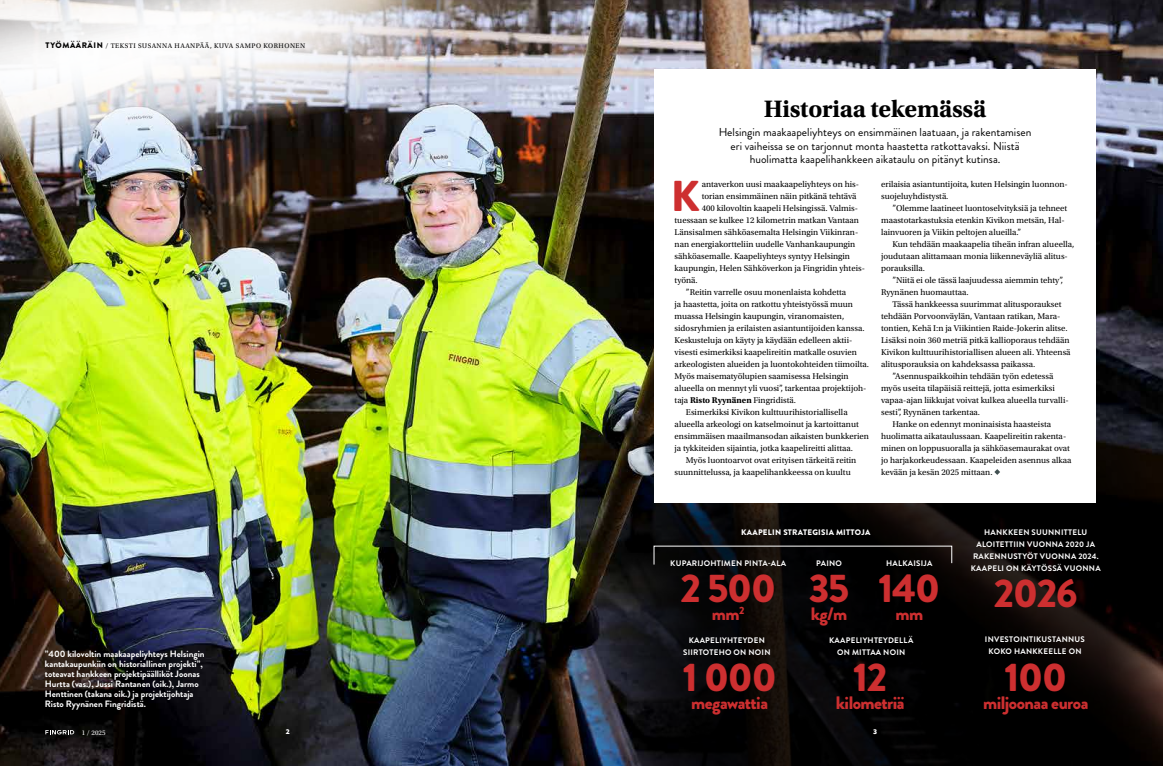
<style>
.page{position:relative;width:1163px;height:766px;background:#fff}
.page>*{position:absolute;margin:0;border:0;box-sizing:border-box;transform-origin:0 0}
.t1{font:900 43.1px "Brandon Grotesque";color:#cd2f30}
.t2{font:900 40px "Brandon Grotesque";letter-spacing:-.03em;color:#cd2f30}
.t3{font:700 25px "Utopia Std";letter-spacing:-.01em;color:#000}
.t4{font:900 18px "Brandon Grotesque";letter-spacing:-.03em;color:#cd2f30}
.t5{font:11.5px/13.8px "Brandon Grotesque";color:#000;text-align:center}
.t6{font:700 9.2px/10px "Brandon Grotesque";color:#fff}
.t7{font:8.8px/12px "Utopia Std";color:#000}
.t8{font:700 8px/12px "Brandon Grotesque";letter-spacing:.03em;color:#fff;text-align:center}
.t9{font:900 8px "Brandon Grotesque";letter-spacing:.03em;color:#fff}
.t10{font:900 7.5px "Source Sans Pro";color:#fff}
.t11{font:7px "Utopia Std";letter-spacing:.07em;color:#000}
.t12{font:7px "Utopia Std";color:#fff}
.s1{font-family:"Brandon Grotesque";font-weight:900;font-size:8px}
.s2{font-weight:700}
</style>
<div class="page">
<img style="left:0;top:0;width:1162px;height:765px">
<svg style="left:582px;top:393px;width:580px;height:372px;background:#0d0c0c"></svg>
<img style="left:0;top:0;width:438px;height:190px">
<div style="left:654px;top:69px;width:441px;height:433px;background:#fff"></div>
<svg style="left:994px;top:469px;width:6px;height:6px"></svg>
<svg style="left:653px;top:545px;width:299px;height:20px;background:#141313"></svg>
<svg style="left:45px;top:729px;width:29px;height:5px"></svg>
<p class="t11" style="left:45px;top:42px;width:261px"><span class="s1">TYÖMÄÄRÄIN</span> / TEKSTI SUSANNA HAANPÄÄ, KUVA SAMPO KORHONEN</p>
<p class="t6" style="left:45px;top:649px;width:161px">”400 kilovoltin maakaapeliyhteys Helsingin kantakaupunkiin on historiallinen projekti”, toteavat hankkeen projektipäälliköt Joonas Hurtta (vas.), Jussi Rantanen (oik.), Jarmo Henttinen (takana oik.) ja projektijohtaja Risto Ryynänen Fingridistä.</p>
<h3 class="t3" style="left:763px;top:94px;width:224px">Historiaa tekemässä</h3>
<h3 class="t5" style="left:718px;top:125px;width:314px">Helsingin maakaapeliyhteys on ensimmäinen laatuaan, ja rakentamisen eri vaiheissa se on tarjonnut monta haastetta ratkottavaksi. Niistä huolimatta kaapelihankkeen aikataulu on pitänyt kutinsa.</h3>
<h1 class="t1" style="left:670px;top:165px;width:30px">K</h1>
<p class="t7" style="left:701px;top:178px;width:159px">antaverkon uusi maakaapeliyhteys on his-</p>
<p class="t7" style="left:701px;top:190px;width:156px">torian ensimmäinen näin pitkänä tehtävä</p>
<p class="t7" style="left:701px;top:202px;width:158px">400 kilovoltin kaapeli Helsingissä. Valmis-</p>
<p class="t7" style="left:674px;top:214px;width:186px">tuessaan se kulkee 12 kilometrin matkan Vantaan</p>
<p class="t7" style="left:674px;top:226px;width:185px">Länsisalmen sähköasemalta Helsingin Viikinran-</p>
<p class="t7" style="left:674px;top:238px;width:182px">nan energiakortteliin uudelle Vanhankaupungin</p>
<p class="t7" style="left:674px;top:250px;width:177px">sähköasemalle. Kaapeliyhteys syntyy Helsingin</p>
<p class="t7" style="left:674px;top:262px;width:192px">kaupungin, Helen Sähköverkon ja Fingridin yhteis-</p>
<p class="t7" style="left:674px;top:274px;width:26px">työnä.  </p>
<p class="t7" style="left:685px;top:286px;width:162px">”Reitin varrelle osuu monenlaista kohdetta</p>
<p class="t7" style="left:674px;top:298px;width:180px">ja haastetta, joita on ratkottu yhteistyössä muun</p>
<p class="t7" style="left:674px;top:310px;width:171px">muassa Helsingin kaupungin, viranomaisten,</p>
<p class="t7" style="left:674px;top:322px;width:191px">sidosryhmien ja erilaisten asiantuntijoiden kanssa.</p>
<p class="t7" style="left:674px;top:334px;width:179px">Keskusteluja on käyty ja käydään edelleen aktii-</p>
<p class="t7" style="left:674px;top:346px;width:184px">visesti esimerkiksi kaapelireitin matkalle osuvien</p>
<p class="t7" style="left:674px;top:358px;width:196px">arkeologisten alueiden ja luontokohteiden tiimoilta.</p>
<p class="t7" style="left:674px;top:370px;width:175px">Myös maisematyölupien saamisessa Helsingin</p>
<p class="t7" style="left:674px;top:382px;width:193px">alueella on mennyt yli vuosi”, tarkentaa projektijoh-</p>
<p class="t7" style="left:674px;top:394px;width:123px">taja <span class="s2">Risto Ryynänen</span> Fingridistä.</p>
<p class="t7" style="left:685px;top:406px;width:163px">Esimerkiksi Kivikon kulttuurihistoriallisella</p>
<p class="t7" style="left:674px;top:418px;width:186px">alueella arkeologi on katselmoinut ja kartoittanut</p>
<p class="t7" style="left:674px;top:430px;width:196px">ensimmäisen maailmansodan aikaisten bunkkerien</p>
<p class="t7" style="left:674px;top:442px;width:182px">ja tykkiteiden sijaintia, jotka kaapelireitti alittaa.   </p>
<p class="t7" style="left:685px;top:454px;width:172px">Myös luontoarvot ovat erityisen tärkeitä reitin</p>
<p class="t7" style="left:674px;top:466px;width:177px">suunnittelussa, ja kaapelihankkeessa on kuultu</p>
<p class="t7" style="left:880px;top:178px;width:188px">erilaisia asiantuntijoita, kuten Helsingin luonnon&shy;suojeluyhdistystä.   </p>
<p class="t7" style="left:880px;top:202px;width:188px;text-indent:11px">”Olemme laatineet luontoselvityksiä ja tehneet maastotarkastuksia etenkin Kivikon metsän, Hal&shy;lainvuoren ja Viikin peltojen alueilla.”</p>
<p class="t7" style="left:880px;top:238px;width:195px;text-indent:11px">Kun tehdään maakaapelia tiheän infran alueella, joudutaan alittamaan monia liikenneväyliä alitus&shy;porauksilla.   </p>
<p class="t7" style="left:880px;top:274px;width:183px;text-indent:11px">”Niitä ei ole tässä laajuudessa aiemmin tehty”,<br>Ryynänen huomauttaa.</p>
<p class="t7" style="left:892px;top:298px;width:171px">Tässä hankkeessa suurimmat alitusporaukset</p>
<p class="t7" style="left:880px;top:310px;width:181px">tehdään Porvoonväylän, Vantaan ratikan, Mara-</p>
<p class="t7" style="left:880px;top:322px;width:188px">tontien, Kehä I:n ja Viikintien Raide-Jokerin alitse.</p>
<p class="t7" style="left:880px;top:334px;width:190px">Lisäksi noin 360 metriä pitkä kallioporaus tehdään</p>
<p class="t7" style="left:880px;top:346px;width:191px">Kivikon kulttuurihistoriallisen alueen ali. Yhteensä</p>
<p class="t7" style="left:880px;top:358px;width:156px">alitusporauksia on kahdeksassa paikassa.</p>
<p class="t7" style="left:892px;top:370px;width:162px">”Asennuspaikkoihin tehdään työn edetessä</p>
<p class="t7" style="left:880px;top:382px;width:175px">myös useita tilapäisiä reittejä, jotta esimerkiksi</p>
<p class="t7" style="left:880px;top:394px;width:189px">vapaa-ajan liikkujat voivat kulkea alueella turvalli-</p>
<p class="t7" style="left:880px;top:406px;width:100px">sesti”, Ryynänen tarkentaa.</p>
<p class="t7" style="left:892px;top:418px;width:160px">Hanke on edennyt moninaisista haasteista</p>
<p class="t7" style="left:880px;top:430px;width:187px">huolimatta aikataulussaan. Kaapelireitin rakenta-</p>
<p class="t7" style="left:880px;top:442px;width:190px">minen on loppusuoralla ja sähköasemaurakat ovat</p>
<p class="t7" style="left:880px;top:454px;width:192px">jo harjakorkeudessaan. Kaapeleiden asennus alkaa</p>
<p class="t7" style="left:880px;top:466px;width:113px">kevään ja kesän 2025 mittaan.</p>
<p class="t9" style="left:741px;top:526px;width:130px">KAAPELIN STRATEGISIA MITTOJA</p>
<h2 class="t2" style="left:680px;top:559px;width:97px">2 500</h2>
<h3 class="t4" style="left:711px;top:600px;width:34px">mm<sup>2</sup></h3>
<p class="t8" style="left:670px;top:557px;width:117px">KUPARIJOHTIMEN PINTA-ALA</p>
<p class="t8" style="left:816px;top:557px;width:27px">PAINO</p>
<h2 class="t2" style="left:808px;top:559px;width:42px">35</h2>
<h3 class="t4" style="left:810px;top:600px;width:38px">kg/m</h3>
<p class="t8" style="left:886px;top:557px;width:48px">HALKAISIJA</p>
<h2 class="t2" style="left:878px;top:559px;width:63px">140</h2>
<h3 class="t4" style="left:895px;top:600px;width:29px">mm</h3>
<p class="t8" style="left:970px;top:526px;width:131px">HANKKEEN SUUNNITTELU<br>ALOITETTIIN VUONNA 2020 JA<br>RAKENNUSTYÖT VUONNA 2024.<br>KAAPELI ON KÄYTÖSSÄ VUONNA</p>
<h2 class="t2" style="left:993px;top:565px;width:85px">2026</h2>
<p class="t8" style="left:683px;top:633px;width:89px">KAAPELIYHTEYDEN<br>SIIRTOTEHO ON NOIN</p>
<h2 class="t2" style="left:682px;top:648px;width:95px">1 000</h2>
<h3 class="t4" style="left:691px;top:689px;width:78px">megawattia</h3>
<p class="t8" style="left:829px;top:633px;width:86px">KAAPELIYHTEYDELLÄ<br>ON MITTAA NOIN</p>
<h2 class="t2" style="left:853px;top:648px;width:36px">12</h2>
<h3 class="t4" style="left:835px;top:689px;width:70px">kilometriä</h3>
<p class="t8" style="left:984px;top:633px;width:101px">INVESTOINTIKUSTANNUS<br>KOKO HANKKEELLE ON</p>
<h2 class="t2" style="left:1004px;top:648px;width:64px">100</h2>
<h3 class="t4" style="left:982px;top:689px;width:107px">miljoonaa euroa</h3>
<p class="t12" style="left:82px;top:728px;width:25px">1 / 2025</p>
<p class="t10" style="left:286px;top:726px;width:6px">2</p>
<p class="t10" style="left:872px;top:726px;width:6px">3</p>
</div>
